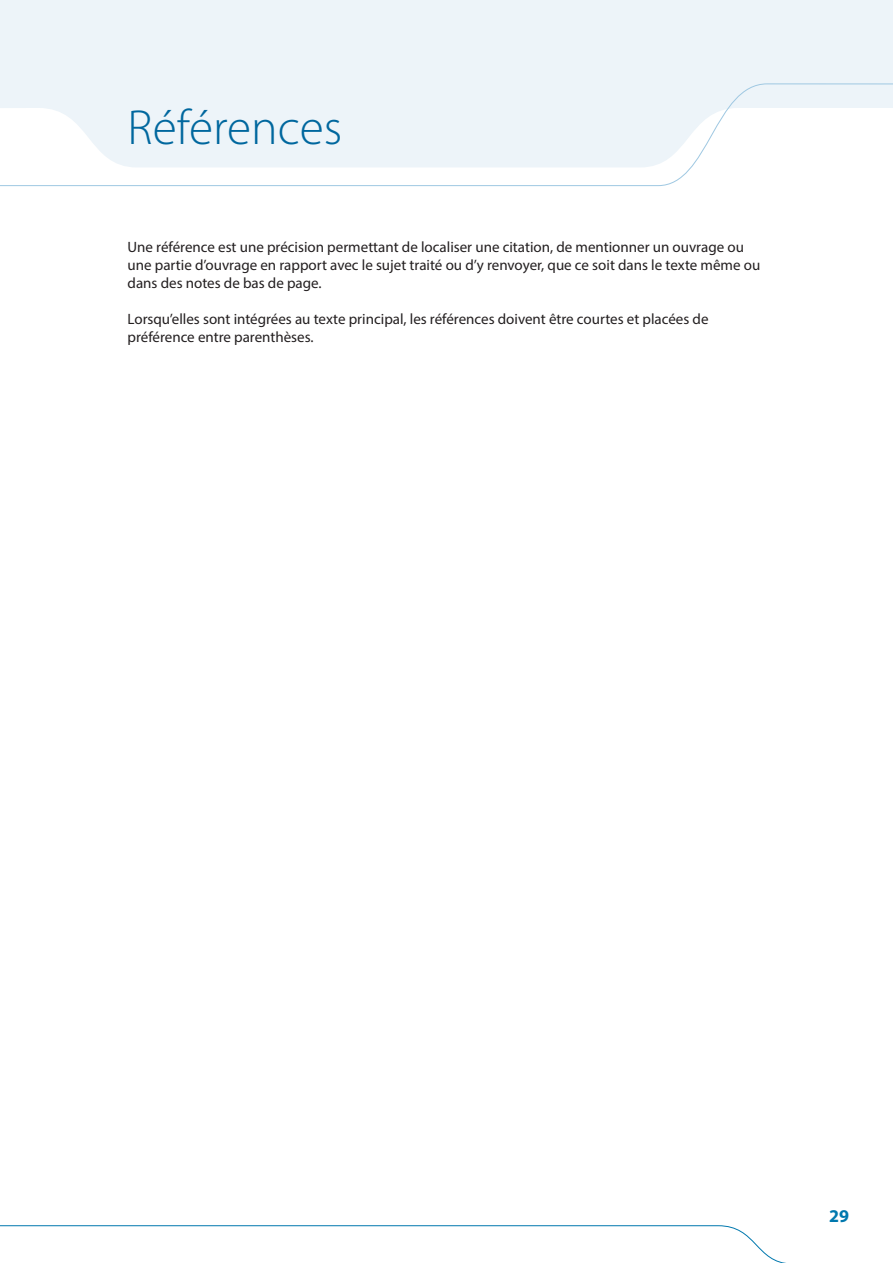
<style>
.page{position:relative;width:893px;height:1263px;background:#fff}
.page>*{position:absolute;margin:0;border:0;box-sizing:border-box;transform-origin:0 0}
.t1{font:300 49.5px "Myriad Pro";color:#00679e}
.t2{font:700 18px "Myriad Pro";color:#0078ae}
.t3{font:15px/18px "Myriad Pro";color:#231f20}
</style>
<div class="page">
<svg style="left:0;top:1225px;width:786px;height:38px"></svg>
<div style="left:0;top:0;width:893px;height:83px;background:#edf4f9"></div>
<svg style="left:0;top:83px;width:893px;height:103px"></svg>
<h1 class="t1" style="left:128px;top:100px;width:216px">Références</h1>
<p class="t3" style="left:128px;top:238px;width:634px">Une référence est une précision permettant de localiser une citation, de mentionner un ouvrage ou une partie d’ouvrage en rapport avec le sujet traité ou d’y renvoyer, que ce soit dans le texte même ou dans des notes de bas de page.</p>
<p class="t3" style="left:128px;top:310px;width:582px">Lorsqu’elles sont intégrées au texte principal, les références doivent être courtes et placées de préférence entre parenthèses.</p>
<p class="t2" style="left:829px;top:1204px;width:21px">29</p>
</div>
